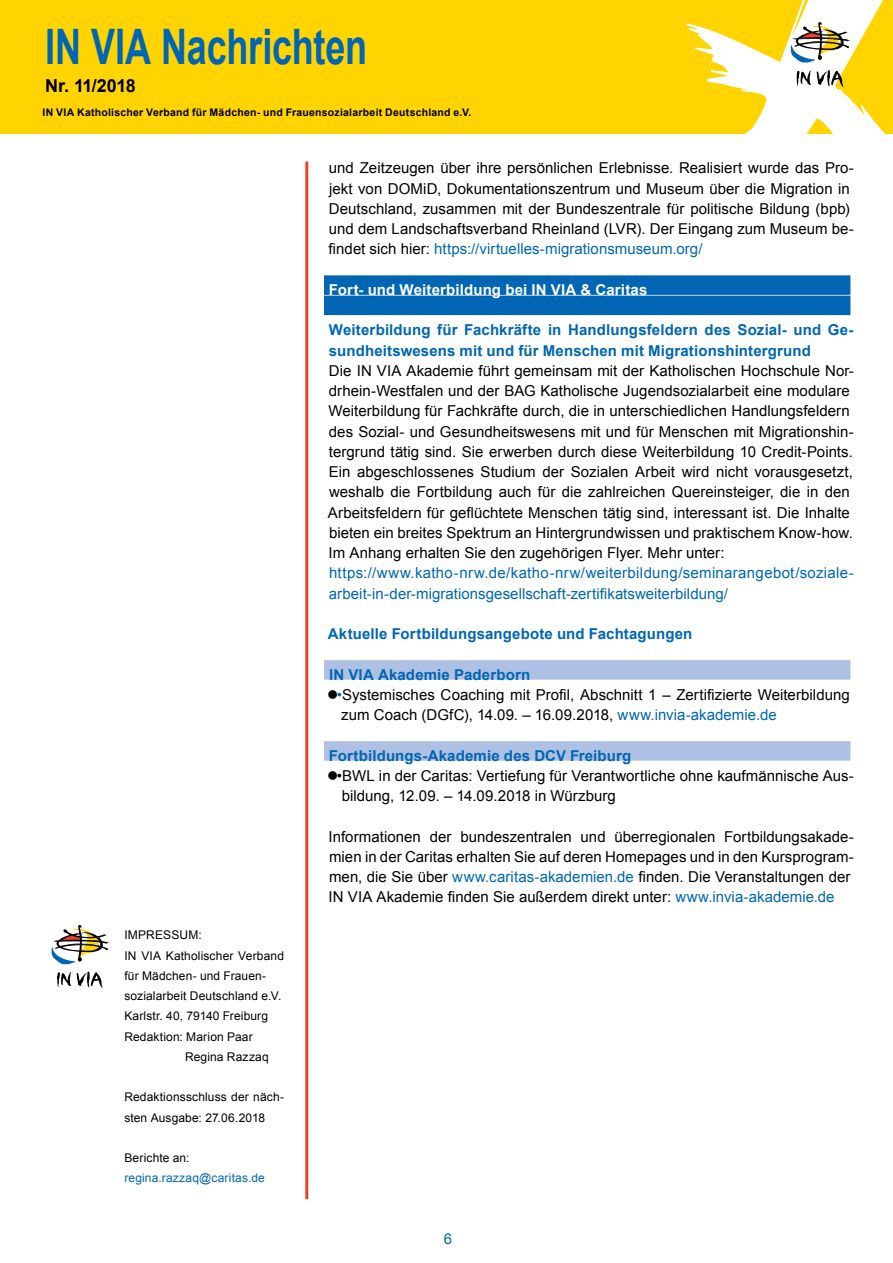
<style>
.page{position:relative;width:893px;height:1263px;background:#fff}
.page>*{position:absolute;margin:0;border:0;box-sizing:border-box;transform-origin:0 0}
.t1{font:700 48.9px "Arial";letter-spacing:-.005em;color:#0066b3;scale:.74 1}
.t2{font:700 18px "Arial";letter-spacing:-.025em;color:#000}
.t3{font:15px/20.2px "Arial";letter-spacing:.005em;color:#000}
.t4{font:700 15px/20.2px "Arial";letter-spacing:.01em;color:#0066b3}
.t5{font:15px/20.2px "Arial";letter-spacing:.015em;color:#0066b3}
.t6{font:700 15px "Arial";letter-spacing:.01em;color:#fff}
.t7{font:12px/20.2px "Arial";letter-spacing:.01em;color:#000}
.t8{font:12px "Arial";letter-spacing:.01em;color:#0066b3}
.t9{font:700 10.5px "Arial";letter-spacing:.02em;color:#000}
.s1{color:#0066b3}
</style>
<div class="page">
<div style="left:0;top:0;width:893px;height:133px;background:#ffd400"></div>
<svg style="left:686px;top:0;width:199px;height:133px"></svg>
<hr style="left:305px;top:162px;width:3px;height:1037px;background:#ef4123">
<div style="left:324px;top:275px;width:526px;height:20px;background:#0066b3"></div>
<div style="left:324px;top:296px;width:526px;height:19px;background:#0066b3"></div>
<div style="left:324px;top:660px;width:526px;height:20px;background:#aec0e3"></div>
<div style="left:324px;top:741px;width:526px;height:20px;background:#aec0e3"></div>
<svg style="left:57px;top:972px;width:46px;height:16px"></svg>
<svg style="left:52px;top:925px;width:57px;height:39px"></svg>
<h1 class="t1" style="left:45px;top:14px;width:437px">IN VIA Nachrichten</h1>
<p class="t2" style="left:45px;top:74px;width:92px">Nr. 11/2018</p>
<p class="t9" style="left:43px;top:105px;width:430px">IN VIA Katholischer Verband für Mädchen- und Frauensozialarbeit Deutschland e.V.</p>
<p class="t7" style="left:124px;top:925px;width:79px">IMPRESSUM:</p>
<p class="t7" style="left:124px;top:945px;width:161px">IN VIA Katholischer Verband</p>
<p class="t7" style="left:124px;top:965px;width:143px">für Mädchen- und Frauen-</p>
<p class="t7" style="left:124px;top:986px;width:158px">sozialarbeit Deutschland e.V.</p>
<p class="t7" style="left:124px;top:1006px;width:145px">Karlstr. 40, 79140 Freiburg</p>
<p class="t7" style="left:124px;top:1026px;width:130px">Redaktion: Marion Paar</p>
<p class="t7" style="left:185px;top:1046px;width:85px">Regina Razzaq</p>
<p class="t7" style="left:124px;top:1087px;width:161px">Redaktionsschluss der näch&shy;sten Ausgabe: 27.06.2018</p>
<p class="t7" style="left:124px;top:1148px;width:67px">Berichte an:</p>
<p class="t8" style="left:124px;top:1170px;width:142px">regina.razzaq@caritas.de</p>
<p class="t3" style="left:329px;top:158px;width:527px">und Zeitzeugen über ihre persönlichen Erlebnisse. Realisiert wurde das Pro&shy;jekt von DOMiD, Dokumentationszentrum und Museum über die Migration in Deutschland, zusammen mit der Bundeszentrale für politische Bildung (bpb) und dem Landschaftsverband Rheinland (LVR). Der Eingang zum Museum be&shy;findet sich hier: <span class="s1">https://virtuelles-migrationsmuseum.org/</span></p>
<p class="t6" style="left:329px;top:280px;width:320px">Fort- und Weiterbildung bei IN VIA &amp; Caritas</p>
<p class="t4" style="left:329px;top:320px;width:526px">Weiterbildung für Fachkräfte in Handlungsfeldern des Sozial- und Ge&shy;sundheitswesens mit und für Menschen mit Migrationshintergrund</p>
<p class="t3" style="left:328px;top:361px;width:527px">Die IN VIA Akademie führt gemeinsam mit der Katholischen Hochschule Nor&shy;drhein-Westfalen und der BAG Katholische Jugendsozialarbeit eine modulare Weiterbildung für Fachkräfte durch, die in unterschiedlichen Handlungsfeldern des Sozial- und Gesundheitswesens mit und für Menschen mit Migrationshin&shy;tergrund tätig sind. Sie erwerben durch diese Weiterbildung 10 Credit-Points.<br>Ein abgeschlossenes Studium der Sozialen Arbeit wird nicht vorausgesetzt, weshalb die Fortbildung auch für die zahlreichen Quereinsteiger, die in den Arbeitsfeldern für geflüchtete Menschen tätig sind, interessant ist. Die Inhalte bieten ein breites Spektrum an Hintergrundwissen und praktischem Know-how.<br>Im Anhang erhalten Sie den zugehörigen Flyer. Mehr unter:</p>
<p class="t5" style="left:329px;top:563px;width:526px">https://www.katho-nrw.de/katho-nrw/weiterbildung/seminarangebot/soziale&shy;arbeit-in-der-migrationsgesellschaft-zertifikatsweiterbildung/</p>
<p class="t4" style="left:328px;top:624px;width:366px">Aktuelle Fortbildungsangebote und Fachtagungen</p>
<p class="t4" style="left:329px;top:665px;width:203px">IN VIA Akademie Paderborn</p>
<p class="t3" style="left:341px;top:685px;width:510px;text-indent:-5px"><span class="s1">•</span>Systemisches Coaching mit Profil, Abschnitt 1 – Zertifizierte Weiterbildung zum Coach (DGfC), 14.09. – 16.09.2018, <span class="s1">www.invia-akademie.de</span></p>
<p class="t4" style="left:329px;top:746px;width:304px">Fortbildungs-Akademie des DCV Freiburg</p>
<p class="t3" style="left:342px;top:766px;width:514px;text-indent:-5px">•BWL in der Caritas: Vertiefung für Verantwortliche ohne kaufmännische Aus&shy;bildung, 12.09. – 14.09.2018 in Würzburg</p>
<p class="t3" style="left:329px;top:826px;width:527px">Informationen der bundeszentralen und überregionalen Fortbildungsakade&shy;mien in der Caritas erhalten Sie auf deren Homepages und in den Kursprogram&shy;men, die Sie über <span class="s1">www.caritas-akademien.de</span> finden. Die Veranstaltungen der IN VIA Akademie finden Sie außerdem direkt unter: <span class="s1">www.invia-akademie.de</span></p>
<p class="t5" style="left:444px;top:1229px;width:10px">6</p>
</div>
